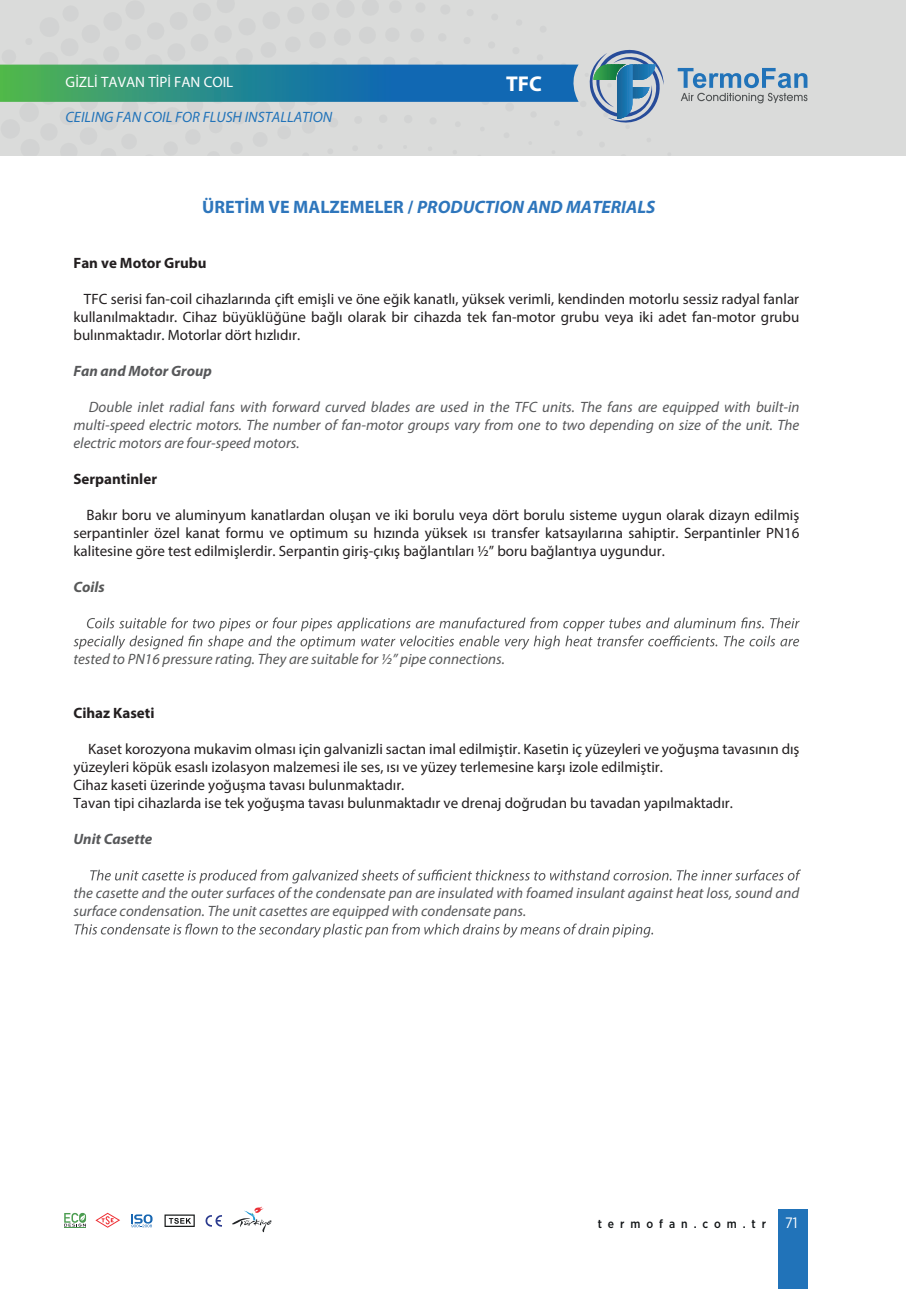
<style>
.page{position:relative;width:906px;height:1289px;background:#fff}
.page>*{position:absolute;margin:0;border:0;box-sizing:border-box;transform-origin:0 0}
.t1{font:700 21.45px "Myriad Pro";color:#fff}
.t2{font:italic 700 18px "Myriad Pro";color:#2e76bc}
.t3{font:15px/18px "Myriad Pro";color:#231f20;text-align:justify}
.t4{font:italic 15px/18px "Myriad Pro";color:#57585a;text-align:justify}
.t5{font:italic 15px "Myriad Pro";color:#575858}
.t6{font:700 15px "Myriad Pro";color:#231f20}
.t7{font:italic 15px "Myriad Pro";color:#2173b9}
.t8{font:italic 700 15px "Myriad Pro";color:#57585a}
.t9{font:15px "Myriad Pro";color:#fdfdfd}
.t10{font:italic 700 15px "Myriad Pro";color:#575858}
.t11{font:15px "Gotham Narrow";color:#fff}
.t12{font:500 12px "Gotham Narrow";letter-spacing:.5em;color:#111416}
.s1{font-style:normal}
</style>
<div class="page">
<div style="left:0;top:0;width:906px;height:156px;background:#dadbda"></div>
<div style="left:778px;top:1209px;width:30px;height:79px;background:#2173b9"></div>
<svg style="left:0;top:49px;width:664px;height:74px"></svg>
<hr style="left:617px;top:64px;width:1px;height:55px;background:#1a6296">
<hr style="left:618px;top:64px;width:1px;height:55px;background:#1a6499">
<hr style="left:619px;top:64px;width:1px;height:55px;background:#18679c">
<hr style="left:620px;top:64px;width:1px;height:55px;background:#18699f">
<hr style="left:621px;top:64px;width:1px;height:55px;background:#1b6ba2">
<hr style="left:622px;top:64px;width:1px;height:55px;background:#176ea6">
<hr style="left:623px;top:64px;width:1px;height:55px;background:#1770a9">
<hr style="left:624px;top:64px;width:1px;height:55px;background:#1672ac">
<hr style="left:625px;top:64px;width:1px;height:55px;background:#1775b0">
<hr style="left:626px;top:64px;width:1px;height:55px;background:#1877b3">
<hr style="left:627px;top:64px;width:1px;height:55px;background:#257bb7">
<hr style="left:628px;top:64px;width:1px;height:55px;background:#1b7cb9">
<hr style="left:629px;top:64px;width:1px;height:55px;background:#2680be">
<hr style="left:630px;top:64px;width:1px;height:55px;background:#2983c2">
<hr style="left:631px;top:64px;width:1px;height:55px;background:#2a85c5">
<hr style="left:632px;top:64px;width:1px;height:55px;background:#2c87c8">
<svg style="left:677px;top:68px;width:130px;height:35px"></svg>
<svg style="left:232px;top:1206px;width:40px;height:26px"></svg>
<svg style="left:205px;top:1215px;width:17px;height:11px"></svg>
<svg style="left:95px;top:1212px;width:25px;height:15px"></svg>
<svg style="left:131px;top:1214px;width:21px;height:13px"></svg>
<svg style="left:164px;top:1214px;width:31px;height:12px"></svg>
<svg style="left:64px;top:1212px;width:22px;height:16px"></svg>
<svg style="left:74px;top:617px;width:725px;height:32px"></svg>
<svg style="left:90px;top:869px;width:711px;height:14px"></svg>
<svg style="left:74px;top:923px;width:579px;height:14px"></svg>
<p class="t9" style="left:66px;top:73px;width:169px">GİZLİ TAVAN TİPİ FAN COIL</p>
<p class="t7" style="left:66px;top:107px;width:268px">CEILING FAN COIL FOR FLUSH INSTALLATION</p>
<h1 class="t1" style="left:506px;top:70px;width:37px">TFC</h1>
<p class="t2" style="left:202px;top:195px;width:454px"><span class="s1">ÜRETİM VE MALZEMELER /</span> PRODUCTION AND MATERIALS</p>
<p class="t6" style="left:73px;top:253px;width:135px">Fan ve Motor Grubu</p>
<p class="t3" style="left:73px;top:290px;width:727px;text-indent:10px">TFC serisi fan-coil cihazlarında çift emişli ve öne eğik kanatlı, yüksek verimli, kendinden motorlu sessiz radyal fanlar kullanılmaktadır. Cihaz büyüklüğüne bağlı olarak bir cihazda tek fan-motor grubu veya iki adet fan-motor grubu bulınmaktadır. Motorlar dört hızlıdır.</p>
<p class="t8" style="left:73px;top:361px;width:140px">Fan and Motor Group</p>
<p class="t4" style="left:73px;top:398px;width:727px;text-indent:15px">Double inlet radial fans with forward curved blades are used in the TFC units. The fans are equipped with built-in multi-speed electric motors. The number of fan-motor groups vary from one to two depending on size of the unit. The electric motors are four-speed motors.</p>
<p class="t6" style="left:73px;top:469px;width:85px">Serpantinler</p>
<p class="t3" style="left:73px;top:506px;width:727px;text-indent:13px">Bakır boru ve aluminyum kanatlardan oluşan ve iki borulu veya dört borulu sisteme uygun olarak dizayn edilmiş serpantinler özel kanat formu ve optimum su hızında yüksek ısı transfer katsayılarına sahiptir. Serpantinler PN16 kalitesine göre test edilmişlerdir. Serpantin giriş-çıkış bağlantıları ½” boru bağlantıya uygundur.</p>
<p class="t10" style="left:73px;top:577px;width:33px">Coils</p>
<p class="t5" style="left:73px;top:650px;width:433px">tested to PN16 pressure rating. They are suitable for ½” pipe connections.</p>
<p class="t6" style="left:73px;top:703px;width:82px">Cihaz Kaseti</p>
<p class="t3" style="left:73px;top:740px;width:727px;text-align:left;text-indent:15px">Kaset korozyona mukavim olması için galvanizli sactan imal edilmiştir. Kasetin iç yüzeyleri ve yoğuşma tavasının dış yüzeyleri köpük esaslı izolasyon malzemesi ile ses, ısı ve yüzey terlemesine karşı izole edilmiştir.<br>Cihaz kaseti üzerinde yoğuşma tavası bulunmaktadır.<br>Tavan tipi cihazlarda ise tek yoğuşma tavası bulunmaktadır ve drenaj doğrudan bu tavadan yapılmaktadır.</p>
<p class="t8" style="left:73px;top:829px;width:80px">Unit Casette</p>
<p class="t4" style="left:73px;top:884px;width:727px">the casette and the outer surfaces of the condensate pan are insulated with foamed insulant against heat loss, sound and surface condensation. The unit casettes are equipped with condensate pans.</p>
<p class="t12" style="left:597px;top:1215px;width:170px">termofan.com.tr</p>
<p class="t11" style="left:785px;top:1213px;width:14px">71</p>
</div>
